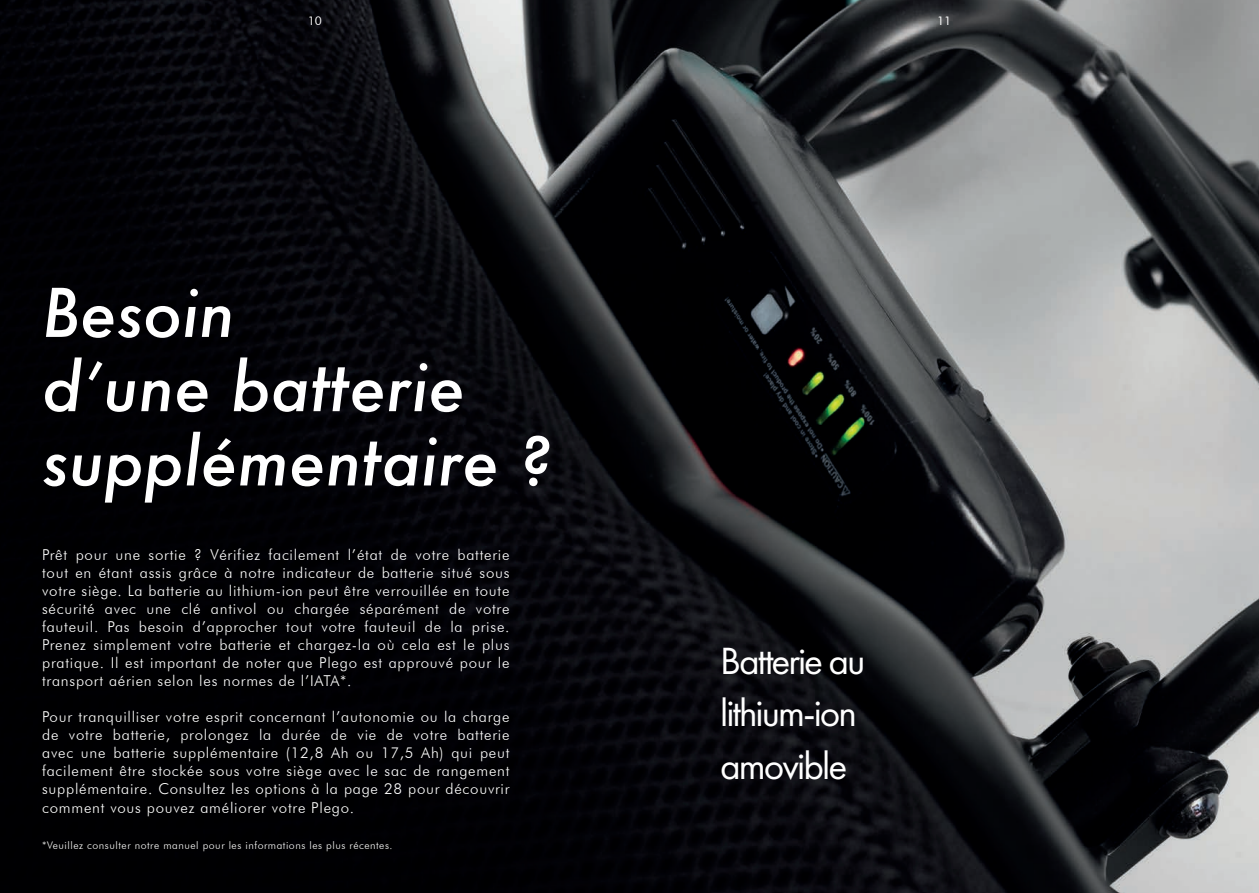
<style>
.page{position:relative;width:1259px;height:893px;background:#fff}
.page>*{position:absolute;margin:0;border:0;box-sizing:border-box;transform-origin:0 0}
.t1{font:italic 500 65.1px/74.2px "Futura";color:#fff}
.t2{font:39.3px/52.3px "Futura PT";letter-spacing:-.05em;color:#fff}
.t3{font:300 15px/18px "Futura BT";letter-spacing:.05em;color:#fff;text-align:justify}
.t4{font:12px "Futura BT";color:#fff}
.t5{font:300 10.5px "Futura BT";letter-spacing:.05em;color:#fff}
</style>
<div class="page">
<img style="left:0;top:0;width:1259px;height:893px">
<p class="t4" style="left:308px;top:13px;width:16px">10</p>
<p class="t4" style="left:937px;top:13px;width:16px">11</p>
<p class="t1" style="left:42px;top:275px;width:194px">Besoin</p>
<p class="t1" style="left:42px;top:349px;width:510px">d’une batterie supplémentaire ?</p>
<p class="t3" style="left:42px;top:546px;width:469px">Prêt pour une sortie ? Vérifiez facilement l’état de votre batterie tout en étant assis grâce à notre indicateur de batterie situé sous votre siège. La batterie au lithium-ion peut être verrouillée en toute sécurité avec une clé antivol ou chargée séparément de votre fauteuil. Pas besoin d’approcher tout votre fauteuil de la prise.<br>Prenez simplement votre batterie et chargez-la où cela est le plus pratique. Il est important de noter que Plego est approuvé pour le transport aérien selon les normes de l’IATA*.</p>
<p class="t3" style="left:42px;top:708px;width:469px">Pour tranquilliser votre esprit concernant l’autonomie ou la charge de votre batterie, prolongez la durée de vie de votre batterie avec une batterie supplémentaire (12,8 Ah ou 17,5 Ah) qui peut facilement être stockée sous votre siège avec le sac de rangement supplémentaire. Consultez les options à la page 28 pour découvrir comment vous pouvez améliorer votre Plego.</p>
<p class="t5" style="left:42px;top:839px;width:352px">*Veuillez consulter notre manuel pour les informations les plus récentes.</p>
<p class="t2" style="left:720px;top:634px;width:147px">Batterie au</p>
<p class="t2" style="left:720px;top:687px;width:138px">lithium-ion amovible</p>
</div>
